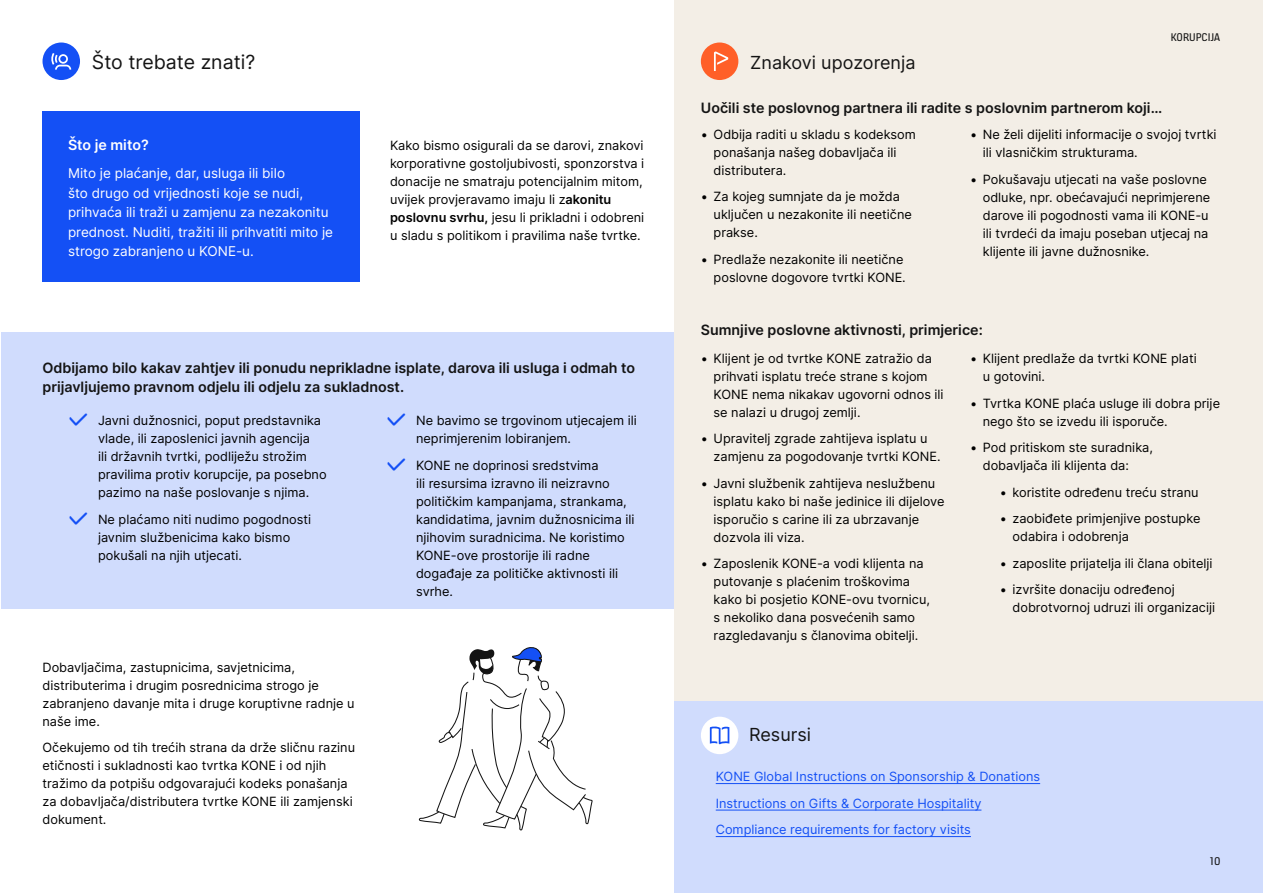
<style>
.page{position:relative;width:1263px;height:893px;background:#fff}
.page>*{position:absolute;margin:0;border:0;box-sizing:border-box;transform-origin:0 0}
.t1{font:19.5px "Inter";color:#141414}
.t2{font:18px "Inter";color:#141414}
.t3{font:600 14.25px/19.5px "Inter";color:#141414}
.t4{font:600 14.25px "Inter";color:#fff}
.t5{font:13.5px/19.5px "Inter";color:#fff}
.t6{font:12.75px/18px "Inter";color:#000}
.t7{font:12.75px/26.5px "Inter";color:#1450f5}
.t8{font:12px "KONE Information";color:#141414}
.s1{font-weight:600}
.s2{font-family:"KONE Information";font-size:28.5px;color:#1450f5}
</style>
<div class="page">
<div style="left:1px;top:332px;width:673px;height:277px;background:#d0dcfd"></div>
<div style="left:674px;top:0;width:589px;height:893px;background:#f3eee6"></div>
<div style="left:674px;top:702px;width:589px;height:191px;background:#d0dcfd"></div>
<div style="left:43px;top:43px;width:37px;height:37px;background:#1450f5;border-radius:50%"></div>
<svg style="left:51px;top:53px;width:20px;height:17px"></svg>
<div style="left:701px;top:43px;width:37px;height:37px;background:#ff5f28;border-radius:50%"></div>
<svg style="left:714px;top:52px;width:14px;height:19px"></svg>
<div style="left:701px;top:717px;width:37px;height:37px;background:#fff;border-radius:50%"></div>
<svg style="left:710px;top:726px;width:19px;height:18px"></svg>
<svg style="left:419px;top:647px;width:174px;height:183px"></svg>
<hr style="left:716px;top:783px;width:324px;height:1px;background:#1450f5">
<hr style="left:716px;top:810px;width:265px;height:1px;background:#1450f5">
<hr style="left:716px;top:836px;width:255px;height:1px;background:#1450f5">
<div style="left:43px;top:111px;width:317px;height:171px;background:#1450f5"></div>
<h1 class="t1" style="left:92px;top:48px;width:165px">Što trebate znati?</h1>
<h2 class="t2" style="left:750px;top:50px;width:167px">Znakovi upozorenja</h2>
<p class="t8" style="left:1171px;top:29px;width:51px">KORUPCIJA</p>
<p class="t3" style="left:701px;top:97px;width:463px">Uočili ste poslovnog partnera ili radite s poslovnim partnerom koji…</p>
<p class="t4" style="left:68px;top:135px;width:82px">Što je mito?</p>
<p class="t5" style="left:68px;top:163px;width:267px">Mito je plaćanje, dar, usluga ili bilo<br>što drugo od vrijednosti koje se nudi, prihvaća ili traži u zamjenu za nezakonitu prednost. Nuditi, tražiti ili prihvatiti mito je strogo zabranjeno u KONE-u.</p>
<p class="t6" style="left:390px;top:136px;width:256px">Kako bismo osigurali da se darovi, znakovi korporativne gostoljubivosti, sponzorstva i donacije ne smatraju potencijalnim mitom, uvijek provjeravamo imaju li z<span class="s1">akonitu poslovnu svrhu,</span> jesu li prikladni i odobreni u sladu s politikom i pravilima naše tvrtke.</p>
<p class="t3" style="left:43px;top:358px;width:594px">Odbijamo bilo kakav zahtjev ili ponudu neprikladne isplate, darova ili usluga i odmah to prijavljujemo pravnom odjelu ili odjelu za sukladnost.</p>
<p class="t6" style="left:98px;top:411px;width:230px;text-indent:-30px"><span class="s2">✓</span> Javni dužnosnici, poput predstavnika vlade, ili zaposlenici javnih agencija<br>ili državnih tvrtki, podliježu strožim pravilima protiv korupcije, pa posebno pazimo na naše poslovanje s njima.</p>
<p class="t6" style="left:98px;top:510px;width:215px;text-indent:-30px"><span class="s2">✓</span> Ne plaćamo niti nudimo pogodnosti javnim službenicima kako bismo pokušali na njih utjecati.</p>
<p class="t6" style="left:43px;top:658px;width:314px">Dobavljačima, zastupnicima, savjetnicima, distributerima i drugim posrednicima strogo je zabranjeno davanje mita i druge koruptivne radnje u naše ime.</p>
<p class="t6" style="left:43px;top:738px;width:314px">Očekujemo od tih trećih strana da drže sličnu razinu etičnosti i sukladnosti kao tvrtka KONE i od njih tražimo da potpišu odgovarajući kodeks ponašanja za dobavljača/distributera tvrtke KONE ili zamjenski dokument.</p>
<p class="t6" style="left:416px;top:411px;width:222px;text-indent:-30px"><span class="s2">✓</span> Ne bavimo se trgovinom utjecajem ili neprimjerenim lobiranjem.</p>
<p class="t6" style="left:416px;top:456px;width:220px;text-indent:-30px"><span class="s2">✓</span> KONE ne doprinosi sredstvima<br>ili resursima izravno ili neizravno političkim kampanjama, strankama, kandidatima, javnim dužnosnicima ili njihovim suradnicima. Ne koristimo<br>KONE-ove prostorije ili radne događaje za političke aktivnosti ili svrhe.</p>
<p class="t6" style="left:714px;top:125px;width:204px;text-indent:-13px">• Odbija raditi u skladu s kodeksom ponašanja našeg dobavljača ili distributera.</p>
<p class="t6" style="left:714px;top:187px;width:200px;text-indent:-13px">• Za kojeg sumnjate da je možda uključen u nezakonite ili neetične prakse.</p>
<p class="t6" style="left:701px;top:250px;width:206px;text-align:right">• Predlaže nezakonite ili neetične poslovne dogovore tvrtki KONE.</p>
<p class="t6" style="left:983px;top:125px;width:235px;text-indent:-13px">• Ne želi dijeliti informacije o svojoj tvrtki ili vlasničkim strukturama.</p>
<p class="t6" style="left:983px;top:170px;width:229px;text-indent:-13px">• Pokušavaju utjecati na vaše poslovne odluke, npr. obećavajući neprimjerene darove ili pogodnosti vama ili KONE-u ili tvrdeći da imaju poseban utjecaj na klijente ili javne dužnosnike.</p>
<p class="t3" style="left:701px;top:319px;width:283px">Sumnjive poslovne aktivnosti, primjerice:</p>
<p class="t6" style="left:714px;top:349px;width:231px;text-indent:-13px">• Klijent je od tvrtke KONE zatražio da prihvati isplatu treće strane s kojom KONE nema nikakav ugovorni odnos ili se nalazi u drugoj zemlji.</p>
<p class="t6" style="left:714px;top:429px;width:228px;text-indent:-13px">• Upravitelj zgrade zahtijeva isplatu u zamjenu za pogodovanje tvrtki KONE.</p>
<p class="t6" style="left:714px;top:474px;width:232px;text-indent:-13px">• Javni službenik zahtijeva neslužbenu isplatu kako bi naše jedinice ili dijelove isporučio s carine ili za ubrzavanje dozvola ili viza.</p>
<p class="t6" style="left:714px;top:554px;width:218px;text-indent:-13px">• Zaposlenik KONE-a vodi klijenta na putovanje s plaćenim troškovima kako bi posjetio KONE-ovu tvornicu, s nekoliko dana posvećenih samo razgledavanju s članovima obitelji.</p>
<p class="t6" style="left:983px;top:349px;width:216px;text-indent:-13px">• Klijent predlaže da tvrtki KONE plati u gotovini.</p>
<p class="t6" style="left:983px;top:394px;width:239px;text-indent:-13px">• Tvrtka KONE plaća usluge ili dobra prije nego što se izvedu ili isporuče.</p>
<p class="t6" style="left:983px;top:438px;width:172px;text-indent:-13px">• Pod pritiskom ste suradnika, dobavljača ili klijenta da:</p>
<p class="t6" style="left:1000px;top:483px;width:200px">• koristite određenu treću stranu</p>
<p class="t6" style="left:1012px;top:509px;width:189px;text-indent:-13px">• zaobiđete primjenjive postupke odabira i odobrenja</p>
<p class="t6" style="left:1000px;top:554px;width:214px">• zaposlite prijatelja ili člana obitelji</p>
<p class="t6" style="left:1012px;top:580px;width:204px;text-indent:-13px">• izvršite donaciju određenoj dobrotvornoj udruzi ili organizaciji</p>
<h2 class="t2" style="left:749px;top:721px;width:64px">Resursi</h2>
<p class="t7" style="left:716px;top:763px;width:326px">KONE Global Instructions on Sponsorship &amp; Donations<br>Instructions on Gifts &amp; Corporate Hospitality<br>Compliance requirements for factory visits</p>
<p class="t8" style="left:1210px;top:853px;width:12px">10</p>
</div>
